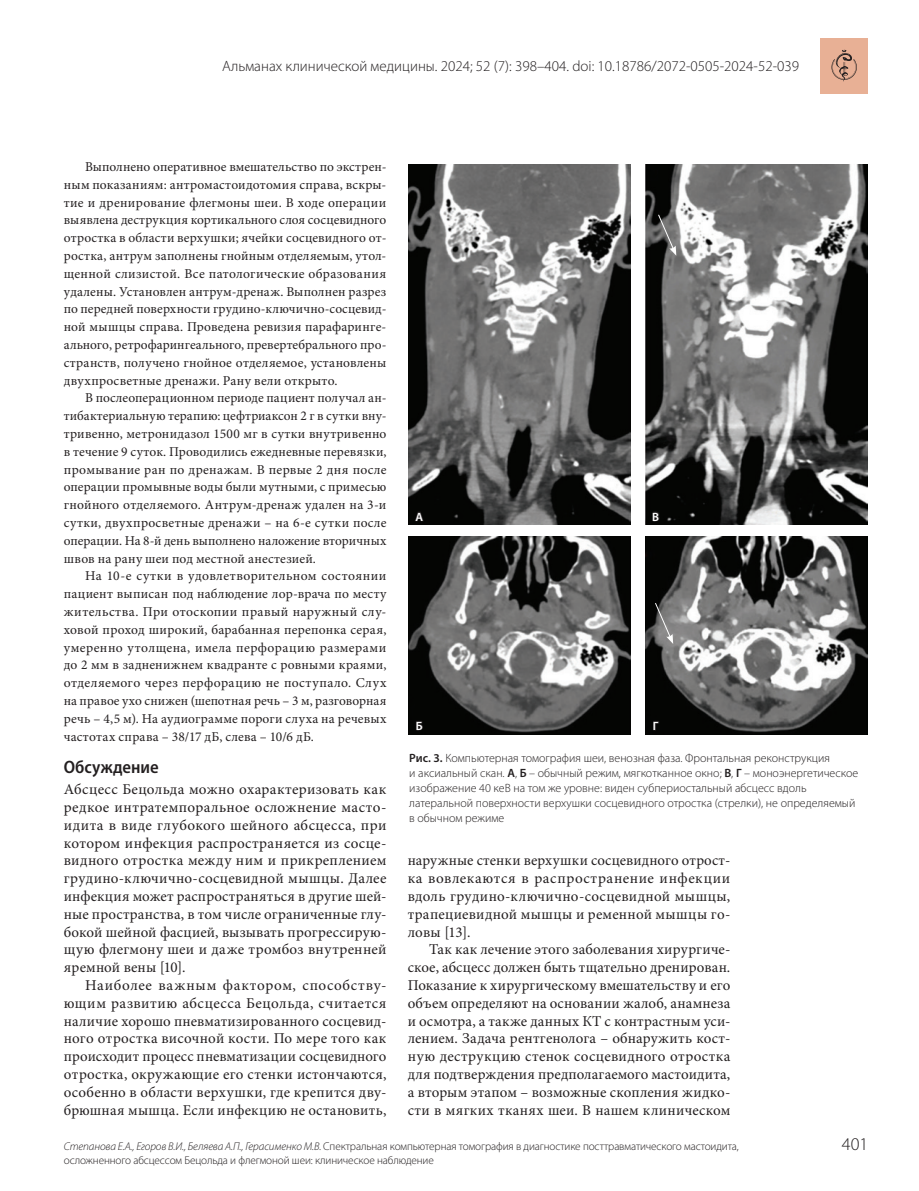
<style>
.page{position:relative;width:919px;height:1191px;background:#fff}
.page>*{position:absolute;margin:0;border:0;box-sizing:border-box;transform-origin:0 0}
.Загаловок-2{font:600 semi-condensed 18px "Myriad Pro";color:#231f20}
.t1{font:300 18px "Myriad Pro";color:#231f20}
.Main{font:15px/17.9px "Minion Pro";letter-spacing:.02em;color:#231f20;text-align:justify}
.Main-00{font:15px/17.9px "Minion Pro";letter-spacing:.015em;color:#231f20;text-align:justify}
.t2{font:300 15px "Myriad Pro";color:#231f20}
.Main-2{font:13.5px/17.9px "Minion Pro";letter-spacing:.015em;color:#231f20;text-align:justify}
.Рисунок_Подпись{font:300 12px/15px "Myriad Pro";color:#231f20}
.Рисунок_Буква_в_рису{font:600 12px "Myriad Pro";color:#fff}
.t3{font:300 11.25px "Myriad Pro";letter-spacing:-.01em;color:#231f20}
.s1{font-weight:600}
.s2{font-style:italic}
</style>
<div class="page">
<img style="left:408px;top:536px;width:222px;height:198px">
<img style="left:645px;top:536px;width:221px;height:198px">
<img style="left:645px;top:165px;width:221px;height:359px">
<img style="left:408px;top:165px;width:222px;height:359px">
<svg style="left:413px;top:501px;width:12px;height:21px"></svg>
<svg style="left:415px;top:720px;width:9px;height:11px"></svg>
<svg style="left:651px;top:511px;width:9px;height:11px"></svg>
<svg style="left:652px;top:720px;width:8px;height:11px"></svg>
<svg style="left:657px;top:214px;width:19px;height:42px"></svg>
<svg style="left:654px;top:602px;width:19px;height:42px"></svg>
<div style="left:820px;top:38px;width:47px;height:55px;background:#e8b095"></div>
<svg style="left:831px;top:50px;width:25px;height:32px"></svg>
<p class="t2" style="left:222px;top:57px;width:578px">Альманах клинической медицины. 2024; 52 (7): 398–404. doi: 10.18786/2072-0505-2024-52-039</p>
<p class="Main-2" style="left:64px;top:158px;width:324px;text-indent:21px">Выполнено оперативное вмешательство по экстрен&shy;ным показаниям: антромастоидотомия справа, вскры&shy;тие и дренирование флегмоны шеи. В ходе операции выявлена деструкция кортикального слоя сосцевидного отростка в области верхушки; ячейки сосцевидного от&shy;ростка, антрум заполнены гнойным отделяемым, утол&shy;щенной слизистой. Все патологические образования удалены. Установлен антрум-дренаж. Выполнен разрез по передней поверхности грудино-ключично-сосцевид&shy;ной мышцы справа. Проведена ревизия парафаринге&shy;ального, ретрофарингеального, превертебрального про&shy;странств, получено гнойное отделяемое, установлены двухпросветные дренажи. Рану вели открыто.</p>
<p class="Main-2" style="left:64px;top:389px;width:324px;text-indent:21px">В послеоперационном периоде пациент получал ан&shy;тибактериальную терапию: цефтриаксон 2 г в сутки вну&shy;тривенно, метронидазол 1500 мг в сутки внутривенно в течение 9 суток. Проводились ежедневные перевязки, промывание ран по дренажам. В первые 2 дня после операции промывные воды были мутными, с примесью гнойного отделяемого. Антрум-дренаж удален на 3-и сутки, двухпросветные дренажи – на 6-е сутки после операции. На 8-й день выполнено наложение вторичных швов на рану шеи под местной анестезией.</p>
<p class="Main-2" style="left:64px;top:567px;width:324px;text-indent:21px">На 10-е сутки в удовлетворительном состоянии пациент выписан под наблюдение лор-врача по месту жительства. При отоскопии правый наружный слу&shy;ховой проход широкий, барабанная перепонка серая, умеренно утолщена, имела перфорацию размерами до 2 мм в задненижнем квадранте с ровными краями, отделяемого через перфорацию не поступало. Слух на правое ухо снижен (шепотная речь – 3 м, разговорная речь – 4,5 м). На аудиограмме пороги слуха на речевых частотах справа – 38/17 дБ, слева – 10/6 дБ.</p>
<p class="Загаловок-2" style="left:64px;top:757px;width:96px">Обсуждение</p>
<p class="Main-00" style="left:64px;top:780px;width:324px">Абсцесс Бецольда можно охарактеризовать как редкое интратемпоральное осложнение масто&shy;идита в виде глубокого шейного абсцесса, при котором инфекция распространяется из сосце&shy;видного отростка между ним и прикреплением грудино-ключично-сосцевидной мышцы. Далее инфекция может распространяться в другие шей&shy;ные пространства, в том числе ограниченные глу&shy;бокой шейной фасцией, вызывать прогрессирую&shy;щую флегмону шеи и даже тромбоз внутренней яремной вены [10].</p>
<p class="Main" style="left:64px;top:976px;width:324px;text-indent:21px">Наиболее важным фактором, способству&shy;ющим развитию абсцесса Бецольда, считается наличие хорошо пневматизированного сосцевид&shy;ного отростка височной кости. По мере того как происходит процесс пневматизации сосцевидного отростка, окружающие его стенки истончаются, особенно в области верхушки, где крепится дву&shy;брюшная мышца. Если инфекцию не остановить,</p>
<p class="Рисунок_Буква_в_рису" style="left:415px;top:509px;width:9px">А</p>
<p class="Рисунок_Буква_в_рису" style="left:415px;top:718px;width:8px">Б</p>
<p class="Рисунок_Буква_в_рису" style="left:652px;top:509px;width:8px">В</p>
<p class="Рисунок_Буква_в_рису" style="left:653px;top:718px;width:7px">Г</p>
<p class="Рисунок_Подпись" style="left:409px;top:750px;width:450px"><span class="s1">Рис. 3.</span> Компьютерная томография шеи, венозная фаза. Фронтальная реконструкция<br>и аксиальный скан. <span class="s1">А</span>, <span class="s1">Б</span> – обычный режим, мягкотканное окно; <span class="s1">В</span>, <span class="s1">Г</span> – моноэнергетическое изображение 40 кеВ на том же уровне: виден субпериостальный абсцесс вдоль латеральной поверхности верхушки сосцевидного отростка (стрелки), не определяемый в обычном режиме</p>
<p class="Main" style="left:407px;top:851px;width:324px">наружные стенки верхушки сосцевидного отрост&shy;ка вовлекаются в распространение инфекции вдоль грудино-ключично-сосцевидной мышцы, трапециевидной мышцы и ременной мышцы го&shy;ловы [13].</p>
<p class="Main" style="left:407px;top:940px;width:324px;text-indent:21px">Так как лечение этого заболевания хирургиче&shy;ское, абсцесс должен быть тщательно дренирован.<br>Показание к хирургическому вмешательству и его объем определяют на основании жалоб, анамнеза и осмотра, а также данных КТ с контрастным уси&shy;лением. Задача рентгенолога – обнаружить кост&shy;ную деструкцию стенок сосцевидного отростка для подтверждения предполагаемого мастоидита, а вторым этапом – возможные скопления жидко&shy;сти в мягких тканях шеи. В нашем клиническом</p>
<p class="t3" style="left:64px;top:1139px;width:676px"><span class="s2">Степанова Е.А., Егоров В.И., Беляева А.П., Герасименко М.В.</span> Спектральная компьютерная томография в диагностике посттравматического мастоидита,</p>
<h1 class="t1" style="left:841px;top:1133px;width:28px">401</h1>
<p class="t3" style="left:64px;top:1153px;width:371px">осложненного абсцессом Бецольда и флегмоной шеи: клиническое наблюдение</p>
</div>
